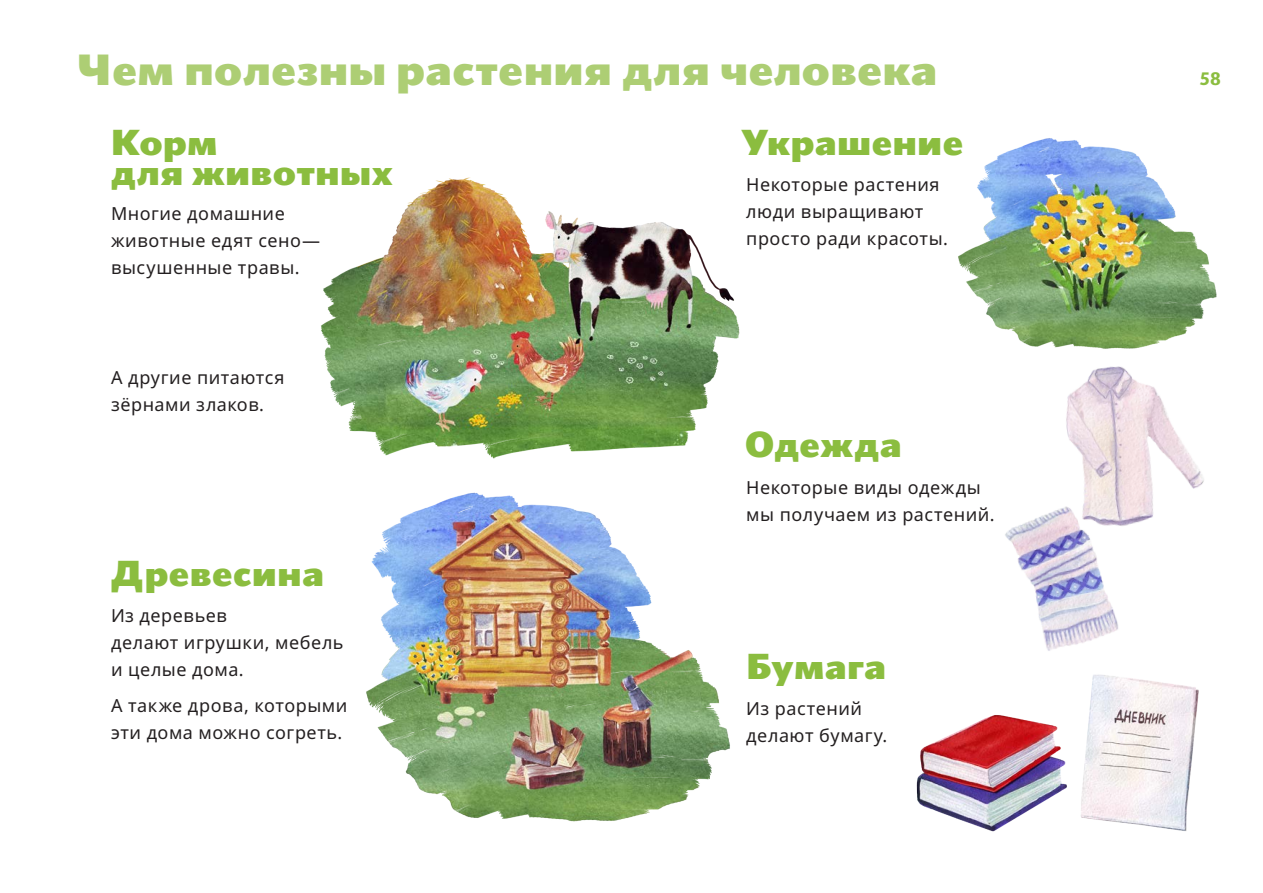
<style>
.page{position:relative;width:1263px;height:893px;background:#fff}
.page>*{position:absolute;margin:0;border:0;box-sizing:border-box;transform-origin:0 0}
.t1{font:900 43.5px "Conqueror Sans";letter-spacing:.025em;color:#adce74}
.t2{font:900 36px/30px "Conqueror Sans";letter-spacing:.025em;color:#8bbd3f}
.t3{font:18px/27px "Noto Sans";letter-spacing:.03em;color:#231f20}
.t4{font:700 18px "Conqueror Sans";color:#8bbd3f}
</style>
<div class="page">
<img style="left:916px;top:674px;width:283px;height:158px">
<img style="left:366px;top:492px;width:364px;height:330px">
<img style="left:321px;top:177px;width:419px;height:282px">
<img style="left:1005px;top:366px;width:199px;height:285px">
<img style="left:958px;top:138px;width:259px;height:211px">
<h1 class="t1" style="left:77px;top:42px;width:862px">Чем полезны растения для человека</h1>
<h2 class="t2" style="left:110px;top:128px;width:285px">Корм<br>для животных</h2>
<p class="t3" style="left:111px;top:199px;width:210px">Многие домашние животные едят сено— высушенные травы.</p>
<p class="t3" style="left:111px;top:364px;width:175px">А другие питаются зёрнами злаков.</p>
<h2 class="t2" style="left:111px;top:559px;width:214px">Древесина</h2>
<p class="t3" style="left:111px;top:602px;width:234px">Из деревьев<br>делают игрушки, мебель и целые дома.</p>
<p class="t3" style="left:111px;top:691px;width:238px">А также дрова, которыми эти дома можно согреть.</p>
<h2 class="t2" style="left:741px;top:128px;width:223px">Украшение</h2>
<p class="t3" style="left:746px;top:171px;width:203px">Некоторые растения люди выращивают просто ради красоты.</p>
<h2 class="t2" style="left:745px;top:430px;width:158px">Одежда</h2>
<p class="t3" style="left:746px;top:473px;width:250px">Некоторые виды одежды мы получаем из растений.</p>
<h2 class="t2" style="left:746px;top:652px;width:141px">Бумага</h2>
<p class="t3" style="left:746px;top:695px;width:143px">Из растений делают бумагу.</p>
<p class="t4" style="left:1199px;top:68px;width:23px">58</p>
</div>
